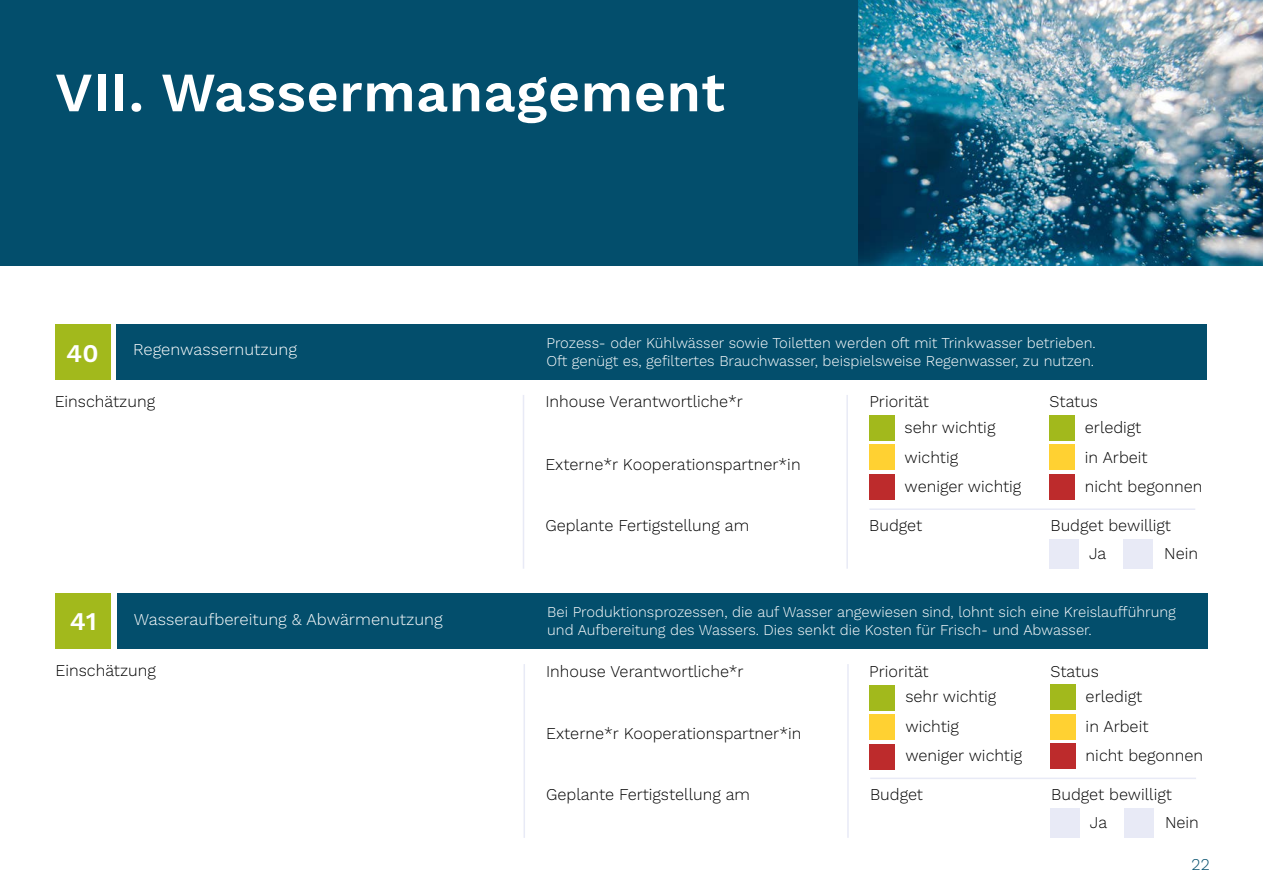
<style>
.page{position:relative;width:1263px;height:893px;background:#fff}
.page>*{position:absolute;margin:0;border:0;box-sizing:border-box;transform-origin:0 0}
.Überschrift_Hauptseiten{font:600 55.5px "Work Sans";letter-spacing:.01em;color:#fff}
.Zahlen_Kopf{font:600 25.5px "Work Sans";color:#fff}
.Fließtext_schwarz{font:300 16.5px "Work Sans";color:#000}
.t1{font:300 16.5px "Work Sans";color:#fff}
.t2{font:300 16.5px "Work Sans";color:#034e6c}
.COPY_NEU{font:300 15px/18px "Work Sans";color:#fff}
</style>
<div class="page">
<div style="left:0;top:0;width:860px;height:265px;background:#034e6c"></div>
<div style="left:55px;top:593px;width:56px;height:56px;background:#a2b91c"></div>
<div style="left:117px;top:593px;width:1091px;height:56px;background:#034e6c"></div>
<hr style="left:847px;top:664px;width:2px;height:174px;background:#e8eaf6">
<hr style="left:523px;top:664px;width:2px;height:174px;background:#e8eaf6">
<hr style="left:870px;top:778px;width:326px;height:1px;background:#e8eaf6">
<div style="left:1050px;top:808px;width:30px;height:30px;background:#e8eaf6"></div>
<div style="left:1124px;top:808px;width:29px;height:30px;background:#e8eaf6"></div>
<div style="left:1050px;top:684px;width:26px;height:26px;background:#a2b91c"></div>
<div style="left:1050px;top:714px;width:26px;height:25px;background:#ffd132"></div>
<div style="left:1050px;top:743px;width:26px;height:26px;background:#bd2b2c"></div>
<div style="left:869px;top:685px;width:26px;height:25px;background:#a2b91c"></div>
<div style="left:869px;top:715px;width:26px;height:25px;background:#ffd132"></div>
<div style="left:869px;top:744px;width:26px;height:26px;background:#bd2b2c"></div>
<div style="left:116px;top:324px;width:1091px;height:56px;background:#034e6c"></div>
<div style="left:55px;top:324px;width:55px;height:56px;background:#a2b91c"></div>
<hr style="left:846px;top:395px;width:2px;height:174px;background:#e8eaf6">
<hr style="left:523px;top:395px;width:1px;height:174px;background:#e8eaf6">
<hr style="left:869px;top:508px;width:326px;height:2px;background:#e8eaf6">
<div style="left:1049px;top:539px;width:30px;height:30px;background:#e8eaf6"></div>
<div style="left:1123px;top:539px;width:30px;height:30px;background:#e8eaf6"></div>
<div style="left:869px;top:415px;width:26px;height:26px;background:#a2b91c"></div>
<div style="left:869px;top:445px;width:26px;height:25px;background:#ffd132"></div>
<div style="left:869px;top:474px;width:26px;height:26px;background:#bd2b2c"></div>
<div style="left:1049px;top:415px;width:26px;height:26px;background:#a2b91c"></div>
<div style="left:1049px;top:445px;width:26px;height:25px;background:#ffd132"></div>
<div style="left:1049px;top:474px;width:26px;height:26px;background:#bd2b2c"></div>
<img style="left:859px;top:0;width:404px;height:265px">
<p class="Überschrift_Hauptseiten" style="left:55px;top:60px;width:671px">VII. Wassermanagement</p>
<p class="Zahlen_Kopf" style="left:66px;top:338px;width:34px">40</p>
<p class="t1" style="left:133px;top:340px;width:165px">Regenwassernutzung</p>
<p class="COPY_NEU" style="left:546px;top:334px;width:551px">Prozess- oder Kühlwässer sowie Toiletten werden oft mit Trinkwasser betrieben.</p>
<p class="COPY_NEU" style="left:546px;top:352px;width:549px">Oft genügt es, gefiltertes Brauchwasser, beispielsweise Regenwasser, zu nutzen.</p>
<p class="Fließtext_schwarz" style="left:55px;top:392px;width:102px">Einschätzung</p>
<p class="Fließtext_schwarz" style="left:545px;top:392px;width:199px">Inhouse Verantwortliche*r</p>
<p class="Fließtext_schwarz" style="left:545px;top:454px;width:257px">Externe*r Kooperationspartner*in</p>
<p class="Fließtext_schwarz" style="left:545px;top:516px;width:205px">Geplante Fertigstellung am</p>
<p class="Fließtext_schwarz" style="left:869px;top:392px;width:61px">Priorität</p>
<p class="Fließtext_schwarz" style="left:1049px;top:392px;width:50px">Status</p>
<p class="Fließtext_schwarz" style="left:905px;top:418px;width:92px">sehr wichtig</p>
<p class="Fließtext_schwarz" style="left:1085px;top:418px;width:58px">erledigt</p>
<p class="Fließtext_schwarz" style="left:905px;top:447px;width:55px">wichtig</p>
<p class="Fließtext_schwarz" style="left:1085px;top:447px;width:64px">in Arbeit</p>
<p class="Fließtext_schwarz" style="left:905px;top:477px;width:118px">weniger wichtig</p>
<p class="Fließtext_schwarz" style="left:1085px;top:477px;width:119px">nicht begonnen</p>
<p class="Fließtext_schwarz" style="left:869px;top:516px;width:54px">Budget</p>
<p class="Fließtext_schwarz" style="left:1050px;top:516px;width:122px">Budget bewilligt</p>
<p class="Fließtext_schwarz" style="left:1089px;top:544px;width:19px">Ja</p>
<p class="Fließtext_schwarz" style="left:1164px;top:544px;width:35px">Nein</p>
<p class="Zahlen_Kopf" style="left:70px;top:607px;width:28px">41</p>
<p class="t1" style="left:134px;top:610px;width:310px">Wasseraufbereitung &amp; Abwärmenutzung</p>
<p class="COPY_NEU" style="left:547px;top:603px;width:630px">Bei Produktionsprozessen, die auf Wasser angewiesen sind, lohnt sich eine Kreislaufführung und Aufbereitung des Wassers. Dies senkt die Kosten für Frisch- und Abwasser.</p>
<p class="Fließtext_schwarz" style="left:55px;top:661px;width:102px">Einschätzung</p>
<p class="Fließtext_schwarz" style="left:546px;top:661px;width:199px">Inhouse Verantwortliche*r</p>
<p class="Fließtext_schwarz" style="left:1050px;top:661px;width:50px">Status</p>
<p class="Fließtext_schwarz" style="left:869px;top:662px;width:61px">Priorität</p>
<p class="Fließtext_schwarz" style="left:546px;top:724px;width:257px">Externe*r Kooperationspartner*in</p>
<p class="Fließtext_schwarz" style="left:905px;top:687px;width:92px">sehr wichtig</p>
<p class="Fließtext_schwarz" style="left:1086px;top:687px;width:58px">erledigt</p>
<p class="Fließtext_schwarz" style="left:905px;top:717px;width:55px">wichtig</p>
<p class="Fließtext_schwarz" style="left:1086px;top:717px;width:64px">in Arbeit</p>
<p class="Fließtext_schwarz" style="left:905px;top:746px;width:118px">weniger wichtig</p>
<p class="Fließtext_schwarz" style="left:1086px;top:746px;width:119px">nicht begonnen</p>
<p class="Fließtext_schwarz" style="left:546px;top:785px;width:205px">Geplante Fertigstellung am</p>
<p class="Fließtext_schwarz" style="left:870px;top:785px;width:54px">Budget</p>
<p class="Fließtext_schwarz" style="left:1051px;top:785px;width:122px">Budget bewilligt</p>
<p class="Fließtext_schwarz" style="left:1090px;top:813px;width:19px">Ja</p>
<p class="Fließtext_schwarz" style="left:1165px;top:813px;width:35px">Nein</p>
<p class="t2" style="left:1191px;top:855px;width:20px">22</p>
</div>
